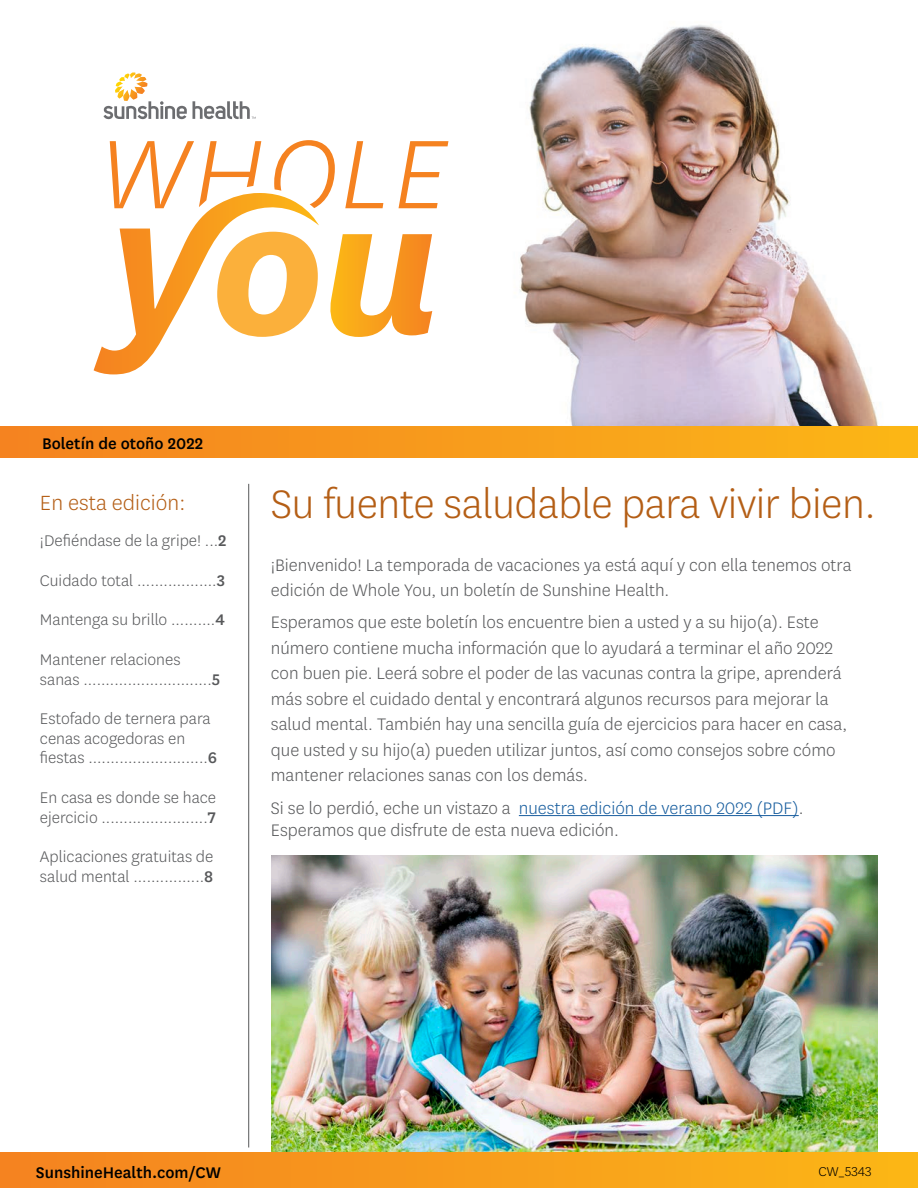
<style>
.page{position:relative;width:918px;height:1188px;background:#fff}
.page>*{position:absolute;margin:0;border:0;box-sizing:border-box;transform-origin:0 0}
.t1{font:300 46.5px "Centene Sans";letter-spacing:-.01em;color:#b45e15}
.t2{font:300 24px "Centene Sans";color:#b45e15}
.t3{font:300 19.5px/25.5px "Centene Sans";color:#57585a}
.t4{font:300 18px/19.5px "Centene Sans";color:#57585a}
.t5{font:500 18px "Centene Sans";color:#000}
.t6{font:300 15px "Centene Sans";letter-spacing:.005em;color:#000}
.s1{font-weight:500}
.s2{color:#58595b}
.s3{color:#175d9e}
</style>
<div class="page">
<img style="left:271px;top:855px;width:607px;height:298px">
<img style="left:458px;top:25px;width:450px;height:402px">
<hr style="left:519px;top:815px;width:280px;height:1px;background:#175d9e">
<hr style="left:248px;top:484px;width:1px;height:664px;background:#57585a">
<svg style="left:94px;top:140px;width:354px;height:234px"></svg>
<svg style="left:104px;top:72px;width:83px;height:48px"></svg>
<svg style="left:193px;top:101px;width:63px;height:18px"></svg>
<div style="left:0;top:427px;width:918px;height:30px;background:linear-gradient(to right,#f48221,#fbb617)"></div>
<div style="left:0;top:1153px;width:918px;height:35px;background:linear-gradient(to right,#f48221,#fbb617)"></div>
<h1 class="t5" style="left:42px;top:431px;width:162px">Boletín de otoño 2022</h1>
<h2 class="t2" style="left:40px;top:488px;width:147px">En esta edición:</h2>
<p class="t4" style="left:40px;top:530px;width:188px">¡Defiéndase de la gripe! ...<span class="s1">2</span></p>
<p class="t4" style="left:40px;top:570px;width:187px">Cuidado total ..................<span class="s1">3</span></p>
<p class="t4" style="left:40px;top:610px;width:187px">Mantenga su brillo ..........<span class="s1">4</span></p>
<p class="t4" style="left:40px;top:649px;width:182px">Mantener relaciones sanas .............................<span class="s1">5</span></p>
<p class="t4" style="left:40px;top:709px;width:179px">Estofado de ternera para cenas acogedoras en fiestas ...........................<span class="s1">6</span></p>
<p class="t4" style="left:40px;top:787px;width:178px">En casa es donde se hace ejercicio ........................<span class="s1">7</span></p>
<p class="t4" style="left:40px;top:847px;width:175px">Aplicaciones gratuitas de salud mental ................<span class="s1">8</span></p>
<h2 class="t1" style="left:271px;top:475px;width:607px">Su fuente saludable para vivir bien.</h2>
<p class="t3" style="left:271px;top:551px;width:582px">¡Bienvenido! La temporada de vacaciones ya está aquí y con ella tenemos otra <span class="s2">edición de Whol</span>e Y<span class="s2">ou, un boletín de Sun</span>shine Health.</p>
<p class="t3" style="left:271px;top:609px;width:578px">Esperamos que este boletín los encuentre bien a usted y a su hijo(a). Este número contiene mucha información que lo ayudará a terminar el año 2022 con buen pie. Leerá sobre el poder de las vacunas contra la gripe, aprenderá más sobre el cuidado dental y encontrará algunos recursos para mejorar la salud mental. También hay una sencilla guía de ejercicios para hacer en casa, que usted y su hijo(a) pueden utilizar juntos, así como consejos sobre cómo mantener relaciones sanas con los demás.</p>
<p class="t3" style="left:271px;top:796px;width:534px;line-height:22.5px">Si se lo perdió, eche un vistazo a <span class="s3">nuestra edición de verano 2022 (PDF)</span>.<br>Esperamos que disfrute de esta nueva edición.</p>
<p class="t5" style="left:36px;top:1160px;width:187px">SunshineHealth.com/CW</p>
<p class="t6" style="left:819px;top:1162px;width:54px">CW_5343</p>
</div>
